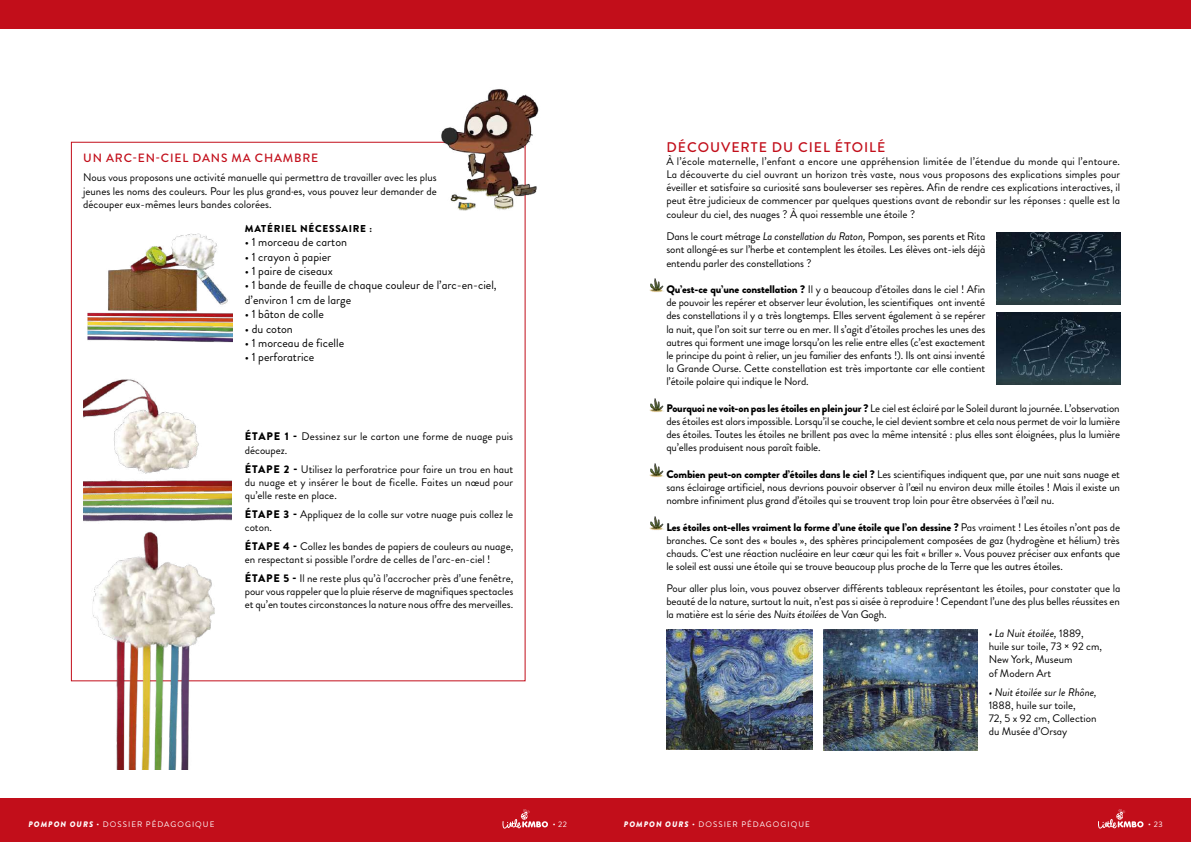
<style>
.page{position:relative;width:1191px;height:842px;background:#fff}
.page>*{position:absolute;margin:0;border:0;box-sizing:border-box;transform-origin:0 0}
.t1{font:500 14px "Brandon Grotesque";letter-spacing:.07em;color:#c20e1a}
.t2{font:12px/14.4px "Brandon Grotesque";color:#000}
.t3{font:500 12px "Brandon Grotesque";letter-spacing:.07em;color:#c20e1a}
.t4{font:11px/13.2px "Brandon Grotesque";color:#000;text-align:justify}
.t5{font:italic 11px "Brandon Grotesque";color:#000}
.t6{font:900 10px "Brandon Grotesque";letter-spacing:.07em;color:#000}
.t7{font:8px "Brandon Grotesque";letter-spacing:.13em;color:#fff}
.s1{font-weight:900}
.s2{font-style:italic}
.s3{font-weight:900;font-style:italic}
</style>
<div class="page">
<div style="left:0;top:798px;width:1191px;height:44px;background:#c20e1a"></div>
<svg style="left:502px;top:809px;width:46px;height:19px"></svg>
<div style="left:0;top:0;width:1191px;height:28px;background:#c20e1a"></div>
<svg style="left:1098px;top:809px;width:45px;height:19px"></svg>
<img style="left:437px;top:89px;width:102px;height:125px">
<img style="left:87px;top:233px;width:145px;height:110px">
<img style="left:83px;top:379px;width:149px;height:143px">
<img style="left:92px;top:532px;width:126px;height:238px">
<img style="left:666px;top:629px;width:146px;height:120px">
<img style="left:823px;top:629px;width:154px;height:122px">
<img style="left:996px;top:313px;width:124px;height:72px">
<img style="left:996px;top:232px;width:124px;height:72px">
<img style="left:649px;top:278px;width:15px;height:14px">
<img style="left:649px;top:398px;width:15px;height:14px">
<img style="left:649px;top:463px;width:15px;height:14px">
<img style="left:649px;top:516px;width:15px;height:14px">
<p class="t3" style="left:83px;top:150px;width:236px">UN ARC-EN-CIEL DANS MA CHAMBRE</p>
<p class="t4" style="left:83px;top:171px;width:355px">Nous vous proposons une activité manuelle qui permettra de travailler avec les plus jeunes les noms des couleurs. Pour les plus grand·es, vous pouvez leur demander de découper eux-mêmes leurs bandes colorées.</p>
<p class="t6" style="left:245px;top:221px;width:129px">MATÉRIEL NÉCESSAIRE :</p>
<p class="t2" style="left:245px;top:235px;width:104px">• 1 morceau de carton</p>
<p class="t2" style="left:245px;top:249px;width:88px">• 1 crayon à papier</p>
<p class="t2" style="left:245px;top:264px;width:89px">• 1 paire de ciseaux</p>
<p class="t2" style="left:245px;top:278px;width:253px">• 1 bande de feuille de chaque couleur de l’arc-en-ciel, d’environ 1 cm de large</p>
<p class="t2" style="left:245px;top:307px;width:81px">• 1 bâton de colle</p>
<p class="t2" style="left:245px;top:321px;width:50px">• du coton</p>
<p class="t2" style="left:245px;top:336px;width:101px">• 1 morceau de ficelle</p>
<p class="t2" style="left:245px;top:350px;width:71px">• 1 perforatrice</p>
<p class="t4" style="left:245px;top:430px;width:270px"><span class="s1">ÉTAPE 1 -</span> Dessinez sur le carton une forme de nuage puis découpez.</p>
<p class="t4" style="left:245px;top:462px;width:270px"><span class="s1">ÉTAPE 2 -</span> Utilisez la perforatrice pour faire un trou en haut du nuage et y insérer le bout de ficelle. Faites un nœud pour qu’elle reste en place.</p>
<p class="t4" style="left:245px;top:508px;width:270px"><span class="s1">ÉTAPE 3 -</span> Appliquez de la colle sur votre nuage puis collez le coton.</p>
<p class="t4" style="left:245px;top:540px;width:270px"><span class="s1">ÉTAPE 4 -</span> Collez les bandes de papiers de couleurs au nuage, en respectant si possible l’ordre de celles de l’arc-en-ciel !</p>
<p class="t4" style="left:245px;top:572px;width:270px"><span class="s1">ÉTAPE 5 -</span> Il ne reste plus qu’à l’accrocher près d’une fenêtre, pour vous rappeler que la pluie réserve de magnifiques spectacles et qu’en toutes circonstances la nature nous offre des merveilles.</p>
<p class="t1" style="left:666px;top:137px;width:220px">DÉCOUVERTE DU CIEL ÉTOILÉ</p>
<p class="t4" style="left:666px;top:155px;width:455px">À l’école maternelle, l’enfant a encore une appréhension limitée de l’étendue du monde qui l’entoure.<br>La découverte du ciel ouvrant un horizon très vaste, nous vous proposons des explications simples pour éveiller et satisfaire sa curiosité sans bouleverser ses repères. Afin de rendre ces explications interactives, il peut être judicieux de commencer par quelques questions avant de rebondir sur les réponses : quelle est la couleur du ciel, des nuages ? À quoi ressemble une étoile ?</p>
<p class="t4" style="left:666px;top:230px;width:320px">Dans le court métrage <span class="s2">La constellation du Raton,</span> Pompon, ses parents et Rita sont allongé·es sur l’herbe et contemplent les étoiles. Les élèves ont-iels déjà entendu parler des constellations ?</p>
<p class="t4" style="left:666px;top:283px;width:320px"><span class="s1">Qu’est-ce qu’une constellation ?</span> Il y a beaucoup d’étoiles dans le ciel ! Afin de pouvoir les repérer et observer leur évolution, les scientifiques ont inventé des constellations il y a très longtemps. Elles servent également à se repérer la nuit, que l’on soit sur terre ou en mer. Il s’agit d’étoiles proches les unes des autres qui forment une image lorsqu’on les relie entre elles (c’est exactement le principe du point à relier, un jeu familier des enfants !). Ils ont ainsi inventé la Grande Ourse. Cette constellation est très importante car elle contient l’étoile polaire qui indique le Nord.</p>
<p class="t4" style="left:666px;top:402px;width:455px"><span class="s1">Pourquoi ne voit-on pas les étoiles en plein jour ?</span> Le ciel est éclairé par le Soleil durant la journée. L’observation des étoiles est alors impossible. Lorsqu’il se couche, le ciel devient sombre et cela nous permet de voir la lumière des étoiles. Toutes les étoiles ne brillent pas avec la même intensité : plus elles sont éloignées, plus la lumière qu’elles produisent nous paraît faible.</p>
<p class="t4" style="left:666px;top:468px;width:455px"><span class="s1">Combien peut-on compter d’étoiles dans le ciel ?</span> Les scientifiques indiquent que, par une nuit sans nuage et sans éclairage artificiel, nous devrions pouvoir observer à l’œil nu environ deux mille étoiles ! Mais il existe un nombre infiniment plus grand d’étoiles qui se trouvent trop loin pour être observées à l’œil nu.</p>
<p class="t4" style="left:666px;top:520px;width:455px"><span class="s1">Les étoiles ont-elles vraiment la forme d’une étoile que l’on dessine ?</span> Pas vraiment ! Les étoiles n’ont pas de branches. Ce sont des « boules », des sphères principalement composées de gaz (hydrogène et hélium) très chauds. C’est une réaction nucléaire en leur cœur qui les fait « briller ». Vous pouvez préciser aux enfants que le soleil est aussi une étoile qui se trouve beaucoup plus proche de la Terre que les autres étoiles.</p>
<p class="t4" style="left:666px;top:582px;width:455px">Pour aller plus loin, vous pouvez observer différents tableaux représentant les étoiles, pour constater que la beauté de la nature, surtout la nuit, n’est pas si aisée à reproduire ! Cependant l’une des plus belles réussites en la matière est la série des <span class="s2">Nuits étoilées</span> de Van Gogh.</p>
<p class="t4" style="left:988px;top:627px;width:115px;text-align:left"><span class="s2">• La Nuit étoilée,</span> 1889, huile sur toile, 73 × 92 cm,<br>New York, Museum<br>of Modern Art</p>
<p class="t5" style="left:988px;top:684px;width:110px">• Nuit étoilée sur le Rhône,</p>
<p class="t4" style="left:988px;top:698px;width:109px;text-align:left">1888, huile sur toile,<br>72, 5 x 92 cm, Collection du Musée d’Orsay</p>
<p class="t7" style="left:28px;top:819px;width:188px"><span class="s3">POMPON OURS</span> • DOSSIER PÉDAGOGIQUE</p>
<p class="t7" style="left:553px;top:819px;width:16px">• 22</p>
<p class="t7" style="left:624px;top:819px;width:188px"><span class="s3">POMPON OURS</span> • DOSSIER PÉDAGOGIQUE</p>
<p class="t7" style="left:1148px;top:819px;width:16px">• 23</p>
</div>
